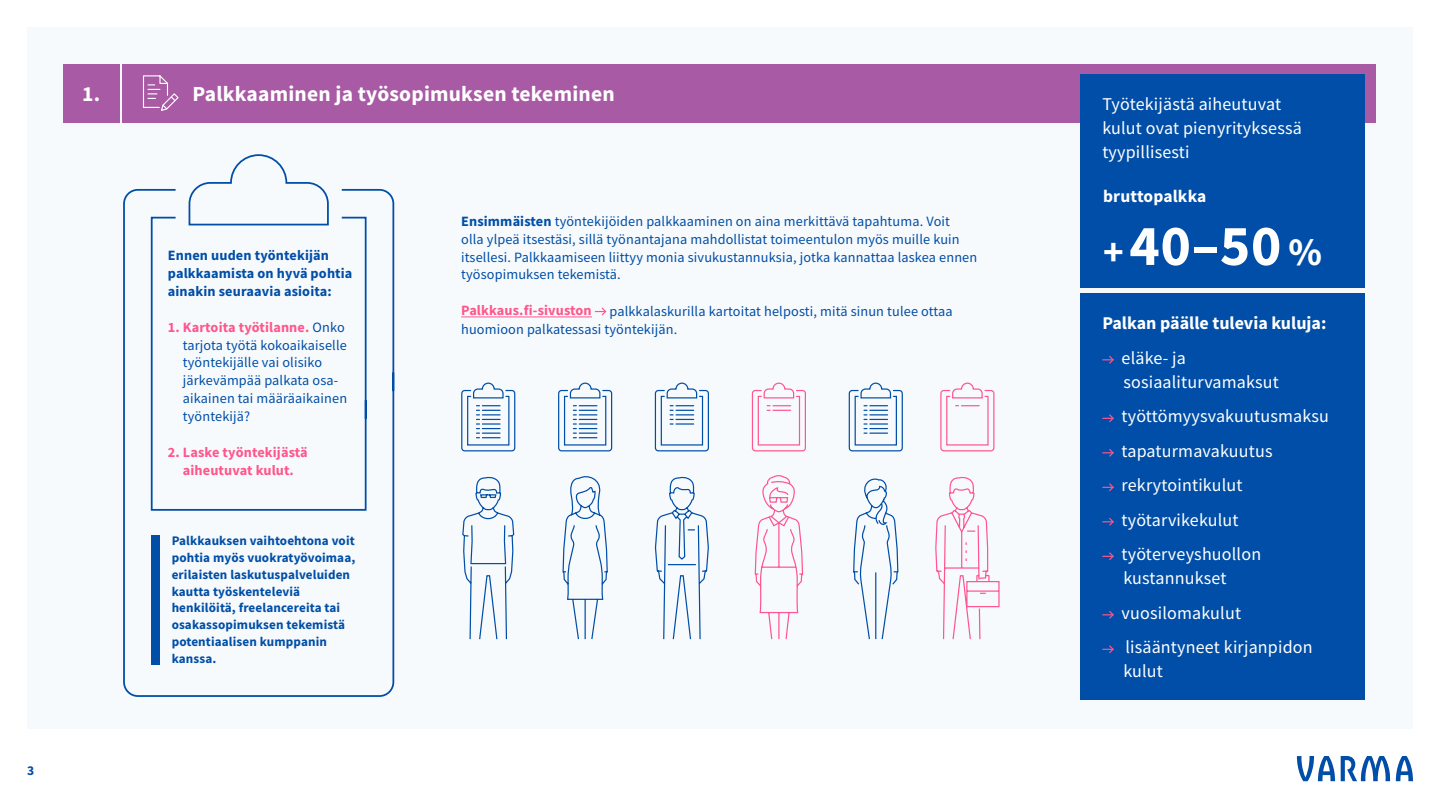
<style>
.page{position:relative;width:1440px;height:810px;background:#fff}
.page>*{position:absolute;margin:0;border:0;box-sizing:border-box;transform-origin:0 0}
.t1{font:700 57.75px "Source Sans Pro";color:#fff}
.t2{font:700 21.6px "Source Sans Pro";letter-spacing:.01em;color:#fff}
.t3{font:18px/34.5px "Source Sans Pro";letter-spacing:.01em;color:#fff}
.t4{font:700 18px "Source Sans Pro";color:#fff}
.t5{font:700 17.4px "Source Sans Pro";letter-spacing:.01em;color:#fff}
.t6{font:14.25px/18px "Source Sans Pro";letter-spacing:.01em;color:#004ea7}
.t7{font:700 14.25px/18px "Source Sans Pro";letter-spacing:.01em;color:#004ea7}
.t8{font:700 14.25px/18px "Source Sans Pro";letter-spacing:.01em;color:#ff568d;text-align:center}
.t9{font:700 13.5px "Source Sans Pro";color:#004ea7}
.t10{font:700 13.2px/17px "Source Sans Pro";letter-spacing:.01em;color:#004ea7}
.s1{font-weight:700;color:#ff568d}
.s2{font-weight:700}
.s3{font-size:39.15px}
</style>
<div class="page">
<div style="left:27px;top:27px;width:1386px;height:702px;background:#f7fafc"></div>
<svg style="left:1341px;top:756px;width:49px;height:25px"></svg>
<svg style="left:1297px;top:756px;width:38px;height:25px"></svg>
<svg style="left:1396px;top:756px;width:17px;height:25px"></svg>
<div style="left:122px;top:64px;width:1253px;height:59px;background:#a95aa5"></div>
<div style="left:63px;top:64px;width:56px;height:58px;background:#a95aa5"></div>
<svg style="left:142px;top:75px;width:37px;height:36px"></svg>
<div style="left:1080px;top:293px;width:285px;height:407px;background:#004ea7"></div>
<svg style="left:1102px;top:355px;width:12px;height:9px"></svg>
<svg style="left:1102px;top:414px;width:12px;height:9px"></svg>
<svg style="left:1102px;top:448px;width:12px;height:9px"></svg>
<svg style="left:1102px;top:483px;width:12px;height:9px"></svg>
<svg style="left:1102px;top:517px;width:12px;height:9px"></svg>
<svg style="left:1102px;top:552px;width:12px;height:9px"></svg>
<svg style="left:1102px;top:610px;width:12px;height:9px"></svg>
<svg style="left:1102px;top:645px;width:12px;height:9px"></svg>
<div style="left:1080px;top:74px;width:285px;height:214px;background:#004ea7"></div>
<svg style="left:935px;top:477px;width:65px;height:163px"></svg>
<svg style="left:562px;top:476px;width:46px;height:164px"></svg>
<svg style="left:462px;top:477px;width:53px;height:163px"></svg>
<svg style="left:853px;top:478px;width:46px;height:162px"></svg>
<svg style="left:654px;top:477px;width:55px;height:163px"></svg>
<svg style="left:754px;top:475px;width:50px;height:165px"></svg>
<svg style="left:461px;top:382px;width:55px;height:70px"></svg>
<svg style="left:558px;top:382px;width:55px;height:70px"></svg>
<svg style="left:654px;top:382px;width:55px;height:70px"></svg>
<svg style="left:751px;top:382px;width:55px;height:70px"></svg>
<svg style="left:848px;top:382px;width:55px;height:70px"></svg>
<svg style="left:940px;top:382px;width:55px;height:70px"></svg>
<svg style="left:123px;top:154px;width:272px;height:543px"></svg>
<hr style="left:461px;top:317px;width:131px;height:1px;background:#ff568d">
<svg style="left:595px;top:307px;width:12px;height:9px"></svg>
<div style="left:151px;top:535px;width:9px;height:130px;background:#004ea7"></div>
<p class="t9" style="left:27px;top:761px;width:9px">3</p>
<h2 class="t2" style="left:82px;top:79px;width:20px">1.</h2>
<h2 class="t2" style="left:193px;top:79px;width:424px">Palkkaaminen ja työsopimuksen tekeminen</h2>
<p class="t7" style="left:168px;top:246px;width:186px">Ennen uuden työntekijän palkkaamista on hyvä pohtia</p>
<p class="t7" style="left:168px;top:282px;width:165px">ainakin seuraavia asioita:</p>
<p class="t6" style="left:183px;top:318px;width:166px;text-indent:-15px"><span class="s1">1. Kartoita työtilanne.</span> Onko tarjota työtä kokoaikaiselle työntekijälle vai olisiko järkevämpää palkata osa&shy;aikainen tai määräaikainen työntekijä?</p>
<p class="t8" style="left:168px;top:444px;width:141px">2. Laske työntekijästä aiheutuvat kulut.</p>
<p class="t10" style="left:172px;top:532px;width:185px">Palkkauksen vaihtoehtona voit pohtia myös vuokratyövoimaa, erilaisten laskutuspalveluiden kautta työskenteleviä henkilöitä, freelancereita tai osakassopimuksen tekemistä potentiaalisen kumppanin kanssa.</p>
<p class="t6" style="left:461px;top:212px;width:518px"><span class="s2">Ensimmäisten</span> työntekijöiden palkkaaminen on aina merkittävä tapahtuma. Voit<br>olla ylpeä itsestäsi, sillä työnantajana mahdollistat toimeentulon myös muille kuin itsellesi. Palkkaamiseen liittyy monia sivukustannuksia, jotka kannattaa laskea ennen työsopimuksen tekemistä.</p>
<p class="t6" style="left:461px;top:302px;width:493px"><span class="s1">Palkkaus.fi-sivuston</span> palkkalaskurilla kartoitat helposti, mitä sinun tulee ottaa huomioon palkatessasi työntekijän.</p>
<p class="t3" style="left:1102px;top:92px;width:201px;line-height:24px">Työtekijästä aiheutuvat kulut ovat pienyrityksessä tyypillisesti</p>
<p class="t5" style="left:1103px;top:185px;width:105px">bruttopalkka</p>
<h1 class="t1" style="left:1103px;top:207px;width:220px"><span class="s3">+</span> 40–50 <span class="s3">%</span></h1>
<p class="t4" style="left:1102px;top:311px;width:226px">Palkan päälle tulevia kuluja:</p>
<p class="t3" style="left:1122px;top:346px;width:159px;line-height:24px">eläke- ja sosiaaliturvamaksut</p>
<p class="t3" style="left:1122px;top:399px;width:209px">työttömyysvakuutusmaksu tapaturmavakuutus rekrytointikulut työtarvikekulut työterveyshuollon</p>
<p class="t3" style="left:1122px;top:561px;width:193px">kustannukset vuosilomakulut lisääntyneet kirjanpidon</p>
<p class="t3" style="left:1123px;top:654px;width:41px">kulut</p>
</div>
